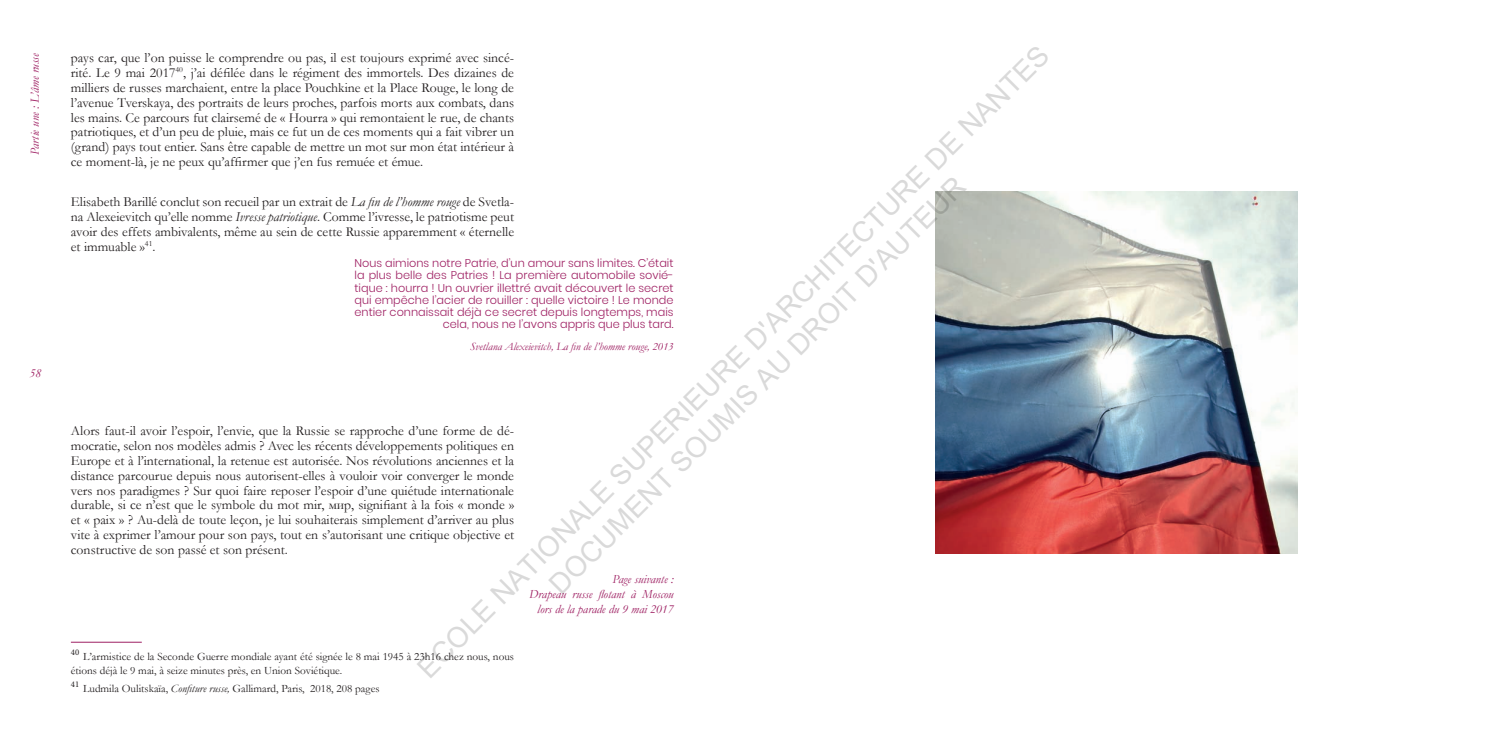
<style>
.page{position:relative;width:1489px;height:745px;background:#fff}
.page>*{position:absolute;margin:0;border:0;box-sizing:border-box;transform-origin:0 0}
.t1{font:28.25px/33.9px "Arial";color:rgb(0 0 0/.15);text-align:center}
.t2{font:13.75px/14.9px "Garamond";color:#231f20;text-align:justify}
.t3{font:italic 12.5px/15px "Garamond";color:#9e1f62;text-align:right}
.t4{font:300 11.25px/12.1px "Poppins";color:#9e1f62;text-align:right}
.t5{font:11.25px/13.5px "Garamond";color:#231f20}
.t6{font:italic 11.25px "Garamond";color:#9e1f62}
.s1{font-style:italic}
</style>
<div class="page">
<hr style="left:71px;top:641px;width:71px;height:1px;background:#9e1f62">
<img style="left:935px;top:191px;width:362px;height:362px">
<h1 class="t1" style="left:410px;top:660px;width:881px;rotate:-45deg">ECOLE NATIONALE SUPERIEURE D'ARCHITECTURE DE NANTES<br>DOCUMENT SOUMIS AU DROIT D'AUTEUR</h1>
<p class="t3" style="left:27px;top:154px;width:103px;rotate:-90deg">Partie une : L’âme russe</p>
<p class="t2" style="left:71px;top:50px;width:444px">pays car, que l’on puisse le comprendre ou pas, il est toujours exprimé avec sincé&shy;rité. Le 9 mai 2017<sup>40</sup>, j’ai défilée dans le régiment des immortels. Des dizaines de milliers de russes marchaient, entre la place Pouchkine et la Place Rouge, le long de l’avenue Tverskaya, des portraits de leurs proches, parfois morts aux combats, dans les mains. Ce parcours fut clairsemé de « Hourra » qui remontaient le rue, de chants patriotiques, et d’un peu de pluie, mais ce fut un de ces moments qui a fait vibrer un (grand) pays tout entier. Sans être capable de mettre un mot sur mon état intérieur à ce moment-là, je ne peux qu’affirmer que j’en fus remuée et émue.</p>
<p class="t2" style="left:71px;top:194px;width:444px">Elisabeth Barillé conclut son recueil par un extrait de <span class="s1">La fin de l’homme rouge</span> de Svetla&shy;na Alexeievitch qu’elle nomme <span class="s1">Ivresse patriotique</span>. Comme l’ivresse, le patriotisme peut avoir des effets ambivalents, même au sein de cette Russie apparemment « éternelle et immuable »<sup>41</sup>.</p>
<p class="t4" style="left:354px;top:257px;width:321px">Nous aimions notre Patrie, d’un amour sans limites. C’était la plus belle des Patries ! La première automobile sovié&shy;tique : hourra ! Un ouvrier illettré avait découvert le secret qui empêche l’acier de rouiller : quelle victoire ! Le monde entier connaissait déjà ce secret depuis longtemps, mais cela, nous ne l’avons appris que plus tard.</p>
<p class="t6" style="left:470px;top:339px;width:205px">Svetlana Alexeievitch, La fin de l’homme rouge, 2013</p>
<p class="t3" style="left:30px;top:364px;width:13px">58</p>
<p class="t2" style="left:71px;top:422px;width:444px">Alors faut-il avoir l’espoir, l’envie, que la Russie se rapproche d’une forme de dé&shy;mocratie, selon nos modèles admis ? Avec les récents développements politiques en Europe et à l’international, la retenue est autorisée. Nos révolutions anciennes et la distance parcourue depuis nous autorisent-elles à vouloir voir converger le monde vers nos paradigmes ? Sur quoi faire reposer l’espoir d’une quiétude internationale durable, si ce n’est que le symbole du mot mir, мир, signifiant à la fois « monde » et « paix » ? Au-delà de toute leçon, je lui souhaiterais simplement d’arriver au plus vite à exprimer l’amour pour son pays, tout en s’autorisant une critique objective et constructive de son passé et son présent.</p>
<p class="t3" style="left:529px;top:570px;width:146px">Page suivante :<br>Drapeau russe flotant à Moscou lors de la parade du 9 mai 2017</p>
<p class="t5" style="left:71px;top:649px;width:444px"><sup>40</sup> L’armistice de la Seconde Guerre mondiale ayant été signée le 8 mai 1945 à 23h16 chez nous, nous étions déjà le 9 mai, à seize minutes près, en Union Soviétique.</p>
<p class="t5" style="left:71px;top:680px;width:310px"><sup>41</sup> Ludmila Oulitskaïa, <span class="s1">Confiture russe,</span> Gallimard, Paris, 2018, 208 pages</p>
</div>
